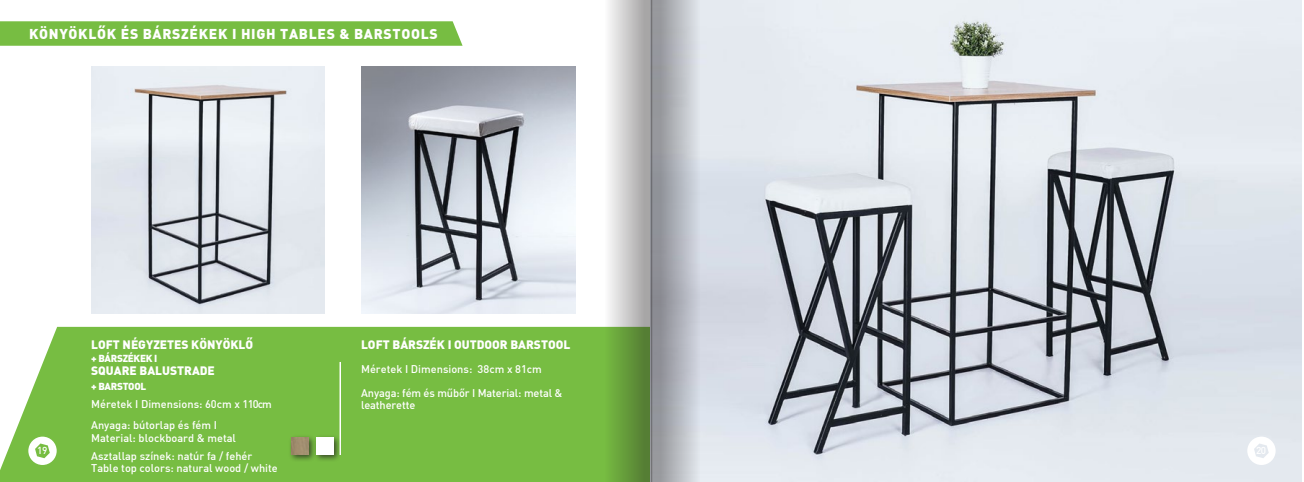
<style>
.page{position:relative;width:1304px;height:482px;background:#fff}
.page>*{position:absolute;margin:0;border:0;box-sizing:border-box;transform-origin:0 0}
.t1{font:14px "Din M Black";letter-spacing:.05em;color:#fff}
.t2{font:12px "Din M Black";color:#fff}
.t3{font:500 11px "DIN";color:#fff}
.t4{font:11px "Din M Medium";letter-spacing:-.01em;color:#fff}
.t5{font:10px "Din M Black";letter-spacing:-.03em;color:#fff}
.t6{font:500 10px "DIN";color:#fff}
.s1{font-family:"DIN";font-weight:500}
</style>
<div class="page">
<div style="left:0;top:327px;width:577px;height:155px;background:#77bd42"></div>
<img style="left:727px;top:0;width:574px;height:482px">
<svg style="left:0;top:21px;width:463px;height:25px;background:#7bbf48"></svg>
<svg style="left:652px;top:0;width:75px;height:482px;background:#bec2ca"></svg>
<svg style="left:577px;top:0;width:75px;height:482px"></svg>
<img style="left:91px;top:67px;width:234px;height:247px">
<img style="left:361px;top:67px;width:215px;height:247px">
<hr style="left:340px;top:362px;width:1px;height:93px;background:#fff">
<svg style="left:28px;top:437px;width:29px;height:28px"></svg>
<svg style="left:1247px;top:437px;width:29px;height:28px"></svg>
<div style="left:288px;top:434px;width:28px;height:28px;background:#231f20;opacity:.75"></div>
<img style="left:292px;top:438px;width:17px;height:17px">
<div style="left:313px;top:434px;width:28px;height:28px;background:#231f20;opacity:.75"></div>
<div style="left:316px;top:438px;width:17px;height:17px;background:#fff"></div>
<p class="t1" style="left:29px;top:24px;width:410px">KÖNYÖKLŐK ÉS BÁRSZÉKEK I HIGH TABLES &amp; BARSTOOLS</p>
<p class="t2" style="left:91px;top:336px;width:163px">LOFT NÉGYZETES KÖNYÖKLŐ</p>
<p class="t5" style="left:91px;top:351px;width:68px">+ BÁRSZÉKEK I</p>
<p class="t2" style="left:91px;top:362px;width:125px">SQUARE BALUSTRADE</p>
<p class="t5" style="left:91px;top:379px;width:56px">+ BARSTOOL</p>
<p class="t3" style="left:91px;top:397px;width:182px">Méretek I Dimensions: 60cm x 110cm</p>
<p class="t3" style="left:91px;top:418px;width:127px">Anyaga: bútorlap és fém I</p>
<p class="t3" style="left:91px;top:431px;width:146px">Material: blockboard &amp; metal</p>
<p class="t3" style="left:91px;top:449px;width:163px">Asztallap színek: natúr fa / fehér</p>
<p class="t3" style="left:91px;top:461px;width:188px">Table top colors: natural wood / white</p>
<p class="t2" style="left:361px;top:336px;width:211px">LOFT BÁRSZÉK I OUTDOOR BARSTOOL</p>
<p class="t3" style="left:361px;top:362px;width:182px">Méretek I Dimensions: 38cm x 81cm</p>
<p class="t4" style="left:361px;top:386px;width:203px"><span class="s1">A</span>nyaga: fém és műbőr I Material: metal &amp;</p>
<p class="t4" style="left:361px;top:398px;width:56px">leatherette</p>
<p class="t6" style="left:37px;top:444px;width:12px">19</p>
<p class="t6" style="left:1256px;top:444px;width:12px">20</p>
</div>
